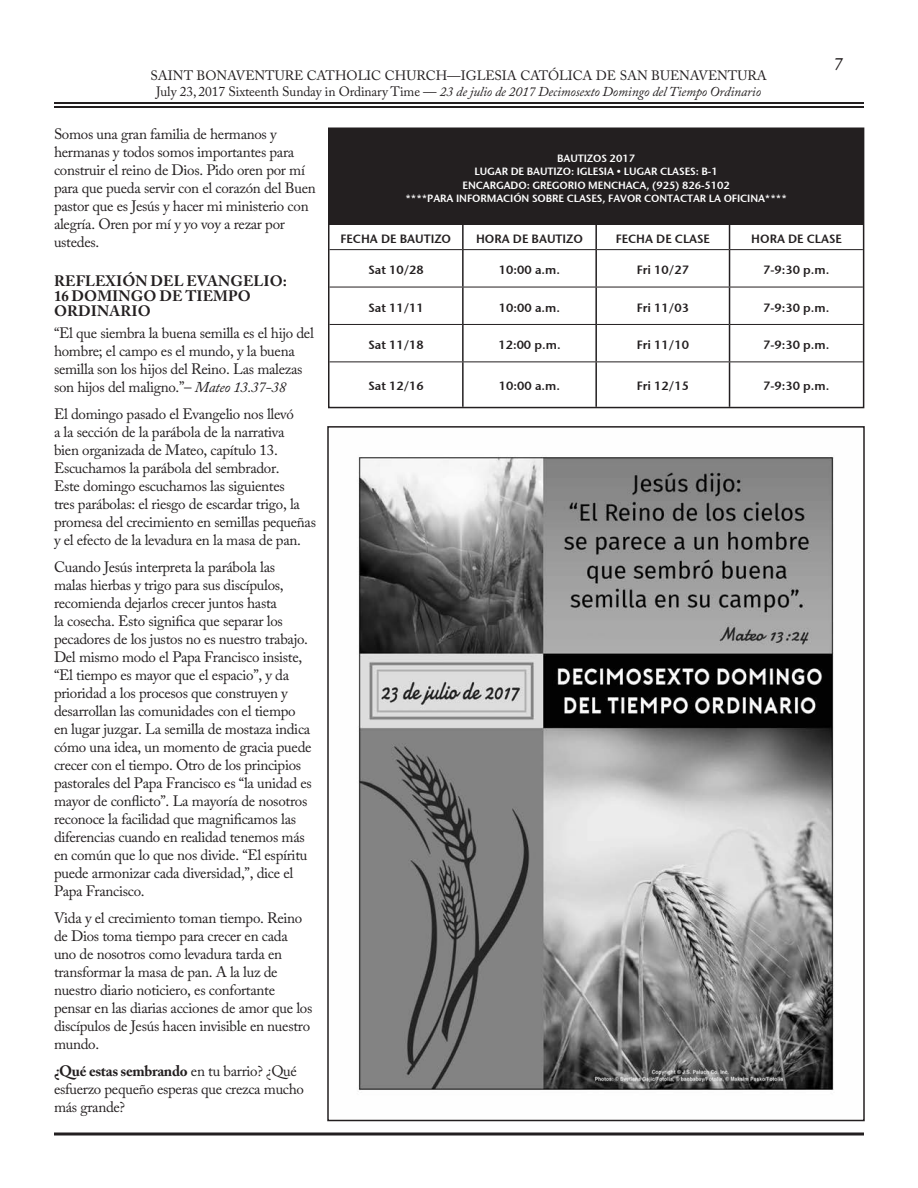
<style>
.page{position:relative;width:918px;height:1188px;background:#fff}
.page>*{position:absolute;margin:0;border:0;box-sizing:border-box;transform-origin:0 0}
.t1{font:18px "Stempel Garamond";color:#231f20}
.t2{font:15px/18px "Adobe Caslon Pro";letter-spacing:-.02em;color:#231f20}
.t3{font:700 15px/15px "Adobe Caslon Pro";letter-spacing:.005em;color:#231f20}
.t4{font:13.5px/16.2px "Adobe Caslon Pro";color:#231f20;text-align:center}
.t5{font:12px "Stone Sans Sem ITCTT Semi";color:#231f20}
.t6{font:10.5px/13.5px "Stone Sans Sem ITCTT Semi";letter-spacing:-.01em;color:#fff;text-align:center}
.s1{font-style:italic}
.s2{font-weight:700}
</style>
<div class="page">
<hr style="left:54px;top:102px;width:810px;height:2px;background:#231f20">
<hr style="left:54px;top:106px;width:810px;height:2px;background:#231f20">
<svg style="left:54px;top:1132px;width:810px;height:4px"></svg>
<div style="left:330px;top:129px;width:533px;height:95px;background:#231f20"></div>
<hr style="left:462px;top:250px;width:2px;height:37px;background:#231f20">
<hr style="left:595px;top:250px;width:2px;height:37px;background:#231f20">
<hr style="left:729px;top:250px;width:1px;height:37px;background:#231f20">
<hr style="left:462px;top:287px;width:2px;height:37px;background:#231f20">
<hr style="left:595px;top:287px;width:2px;height:37px;background:#231f20">
<hr style="left:729px;top:287px;width:1px;height:37px;background:#231f20">
<hr style="left:462px;top:325px;width:2px;height:37px;background:#231f20">
<hr style="left:595px;top:325px;width:2px;height:37px;background:#231f20">
<hr style="left:729px;top:325px;width:1px;height:37px;background:#231f20">
<hr style="left:462px;top:362px;width:2px;height:45px;background:#231f20">
<hr style="left:595px;top:362px;width:2px;height:45px;background:#231f20">
<hr style="left:729px;top:362px;width:1px;height:45px;background:#231f20">
<hr style="left:462px;top:224px;width:2px;height:25px;background:#231f20">
<hr style="left:595px;top:224px;width:2px;height:25px;background:#231f20">
<svg style="left:729px;top:224px;width:1px;height:25px"></svg>
<hr style="left:330px;top:362px;width:133px;height:1px;background:#231f20">
<hr style="left:463px;top:362px;width:133px;height:1px;background:#231f20">
<hr style="left:596px;top:362px;width:134px;height:1px;background:#231f20">
<hr style="left:730px;top:362px;width:133px;height:1px;background:#231f20">
<hr style="left:330px;top:249px;width:133px;height:1px;background:#231f20">
<hr style="left:463px;top:249px;width:133px;height:1px;background:#231f20">
<hr style="left:596px;top:249px;width:134px;height:1px;background:#231f20">
<hr style="left:730px;top:249px;width:133px;height:1px;background:#231f20">
<hr style="left:330px;top:287px;width:133px;height:1px;background:#231f20">
<hr style="left:463px;top:287px;width:133px;height:1px;background:#231f20">
<hr style="left:596px;top:287px;width:134px;height:1px;background:#231f20">
<hr style="left:730px;top:287px;width:133px;height:1px;background:#231f20">
<hr style="left:330px;top:324px;width:133px;height:1px;background:#231f20">
<hr style="left:463px;top:324px;width:133px;height:1px;background:#231f20">
<hr style="left:596px;top:324px;width:134px;height:1px;background:#231f20">
<hr style="left:730px;top:324px;width:133px;height:1px;background:#231f20">
<div style="left:328px;top:128px;width:536px;height:280px;border:2px solid #231f20"></div>
<img style="left:358px;top:457px;width:476px;height:635px">
<p class="t4" style="left:150px;top:67px;width:618px">SAINT BONAVENTURE CATHOLIC CHURCH—IGLESIA CATÓLICA DE SAN BUENAVENTURA<br>July 23, 2017 Sixteenth Sunday in Ordinary Time — <span class="s1">23 de julio de 2017 Decimosexto Domingo del Tiempo Ordinario</span></p>
<p class="t1" style="left:835px;top:53px;width:10px">7</p>
<p class="t2" style="left:54px;top:124px;width:263px">Somos una gran familia de hermanos y hermanas y todos somos importantes para construir el reino de Dios. Pido oren por mí para que pueda servir con el corazón del Buen pastor que es Jesús y hacer mi ministerio con alegría. Oren por mí y yo voy a rezar por ustedes.</p>
<p class="t3" style="left:54px;top:273px;width:235px">REFLEXIÓN DEL EVANGELIO:<br>16 DOMINGO DE TIEMPO<br>ORDINARIO</p>
<p class="t2" style="left:54px;top:324px;width:261px">“El que siembra la buena semilla es el hijo del hombre; el campo es el mundo, y la buena semilla son los hijos del Reino. Las malezas son hijos del maligno.”– <span class="s1">Mateo 13.37-38</span></p>
<p class="t2" style="left:54px;top:405px;width:264px">El domingo pasado el Evangelio nos llevó<br>a la sección de la parábola de la narrativa<br>bien organizada de Mateo, capítulo 13.<br>Escuchamos la parábola del sembrador.<br>Este domingo escuchamos las siguientes<br>tres parábolas: el riesgo de escardar trigo, la promesa del crecimiento en semillas pequeñas y el efecto de la levadura en la masa de pan.</p>
<p class="t2" style="left:54px;top:558px;width:259px">Cuando Jesús interpreta la parábola las<br>malas hierbas y trigo para sus discípulos, recomienda dejarlos crecer juntos hasta<br>la cosecha. Esto significa que separar los pecadores de los justos no es nuestro trabajo.<br>Del mismo modo el Papa Francisco insiste, “El tiempo es mayor que el espacio”, y da prioridad a los procesos que construyen y desarrollan las comunidades con el tiempo en lugar juzgar. La semilla de mostaza indica cómo una idea, un momento de gracia puede crecer con el tiempo. Otro de los principios pastorales del Papa Francisco es “la unidad es mayor de conflicto”. La mayoría de nosotros reconoce la facilidad que magnificamos las diferencias cuando en realidad tenemos más en común que lo que nos divide. “El espíritu puede armonizar cada diversidad,”, dice el Papa Francisco.</p>
<p class="t2" style="left:54px;top:909px;width:260px">Vida y el crecimiento toman tiempo. Reino de Dios toma tiempo para crecer en cada uno de nosotros como levadura tarda en transformar la masa de pan. A la luz de nuestro diario noticiero, es confortante pensar en las diarias acciones de amor que los discípulos de Jesús hacen invisible en nuestro mundo.</p>
<p class="t2" style="left:54px;top:1062px;width:252px"><span class="s2">¿Qué estas sembrando</span> en tu barrio? ¿Qué esfuerzo pequeño esperas que crezca mucho más grande?</p>
<p class="t6" style="left:405px;top:151px;width:383px">BAUTIZOS 2017<br>LUGAR DE BAUTIZO: IGLESIA • LUGAR CLASES: B-1<br>ENCARGADO: GREGORIO MENCHACA, (925) 826-5102<br>****PARA INFORMACIÓN SOBRE CLASES, FAVOR CONTACTAR LA OFICINA****</p>
<p class="t5" style="left:340px;top:231px;width:112px">FECHA DE BAUTIZO</p>
<p class="t5" style="left:476px;top:231px;width:109px">HORA DE BAUTIZO</p>
<p class="t5" style="left:616px;top:231px;width:96px">FECHA DE CLASE</p>
<p class="t5" style="left:751px;top:231px;width:92px">HORA DE CLASE</p>
<p class="t5" style="left:368px;top:263px;width:57px">Sat 10/28</p>
<p class="t5" style="left:499px;top:263px;width:63px">10:00 a.m.</p>
<p class="t5" style="left:637px;top:263px;width:54px">Fri 10/27</p>
<p class="t5" style="left:763px;top:263px;width:68px">7-9:30 p.m.</p>
<p class="t5" style="left:368px;top:300px;width:57px">Sat 11/11</p>
<p class="t5" style="left:499px;top:300px;width:63px">10:00 a.m.</p>
<p class="t5" style="left:637px;top:300px;width:54px">Fri 11/03</p>
<p class="t5" style="left:763px;top:300px;width:68px">7-9:30 p.m.</p>
<p class="t5" style="left:368px;top:337px;width:57px">Sat 11/18</p>
<p class="t5" style="left:498px;top:337px;width:64px">12:00 p.m.</p>
<p class="t5" style="left:637px;top:337px;width:54px">Fri 11/10</p>
<p class="t5" style="left:763px;top:337px;width:68px">7-9:30 p.m.</p>
<p class="t5" style="left:368px;top:379px;width:57px">Sat 12/16</p>
<p class="t5" style="left:499px;top:379px;width:63px">10:00 a.m.</p>
<p class="t5" style="left:637px;top:379px;width:54px">Fri 12/15</p>
<p class="t5" style="left:763px;top:379px;width:68px">7-9:30 p.m.</p>
</div>
